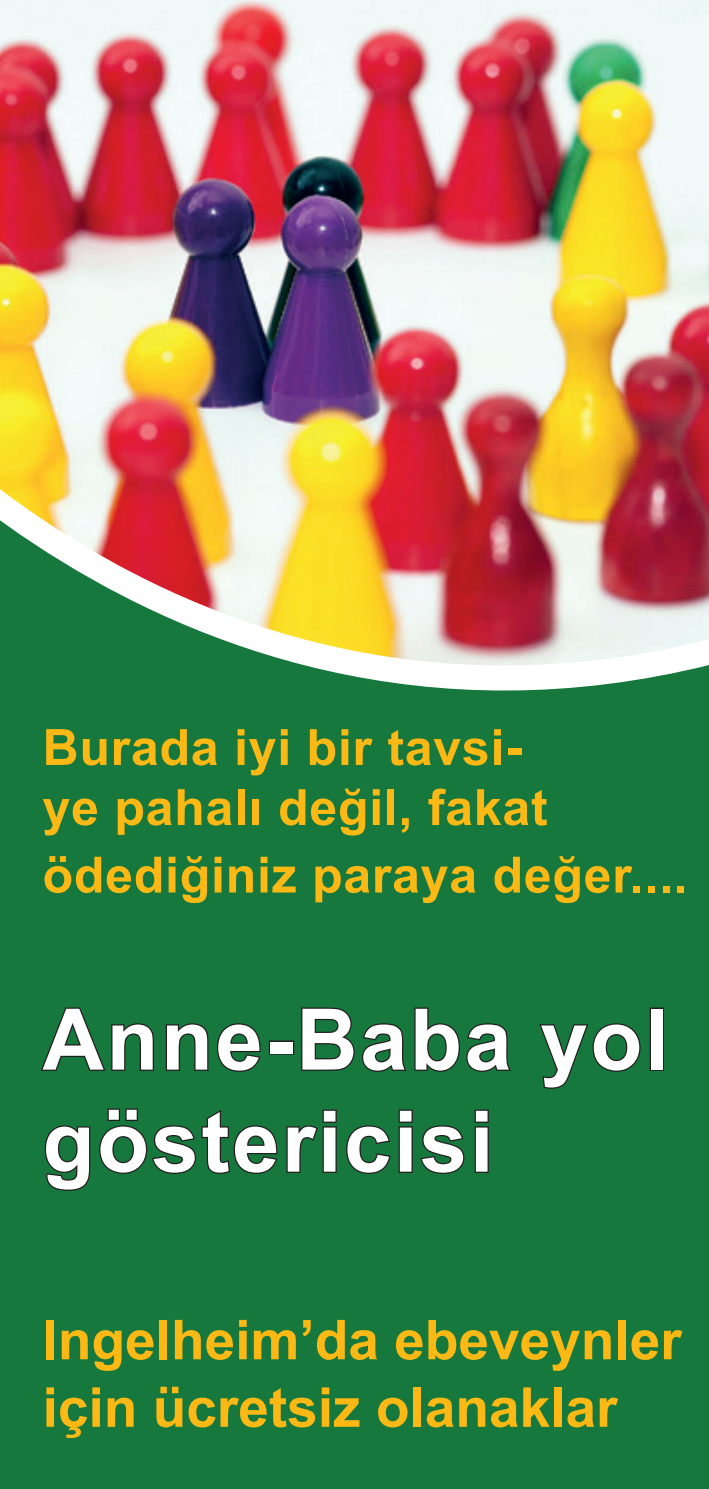
<style>
.page{position:relative;width:709px;height:1489px;background:#fff}
.page>*{position:absolute;margin:0;border:0;box-sizing:border-box;transform-origin:0 0}
.t1{font:700 85px/102px "Arial";letter-spacing:.03em;color:#fff}
.t2{font:700 55px/67.5px "Arial";color:#fcb814}
.t3{font:700 50px/60px "Arial";letter-spacing:.015em;color:#fcb814}
</style>
<div class="page">
<div style="left:0;top:0;width:709px;height:1488px;background:#16783d"></div>
<svg style="left:41px;top:1007px;width:113px;height:64px"></svg>
<svg style="left:165px;top:1023px;width:44px;height:48px"></svg>
<svg style="left:217px;top:1023px;width:44px;height:49px"></svg>
<div style="left:269px;top:1040px;width:25px;height:14px;border:2px solid #231f20"></div>
<svg style="left:301px;top:1007px;width:210px;height:65px"></svg>
<svg style="left:539px;top:1023px;width:102px;height:66px"></svg>
<div style="left:649px;top:1007px;width:15px;height:63px;border:2px solid #231f20"></div>
<svg style="left:44px;top:1125px;width:47px;height:66px"></svg>
<svg style="left:99px;top:1108px;width:179px;height:66px"></svg>
<svg style="left:286px;top:1109px;width:51px;height:64px"></svg>
<svg style="left:346px;top:1109px;width:119px;height:65px"></svg>
<svg style="left:474px;top:1109px;width:15px;height:64px"></svg>
<img style="left:0;top:0;width:709px;height:691px">
<p class="t3" style="left:43px;top:719px;width:506px">Burada iyi bir tavsi&shy;ye pahalı değil, fakat</p>
<p class="t3" style="left:43px;top:846px;width:646px">ödediğiniz paraya değer....</p>
<h1 class="t1" style="left:43px;top:991px;width:627px">Anne-Baba yol göstericisi</h1>
<p class="t2" style="left:43px;top:1307px;width:640px">Ingelheim’da ebeveynler için ücretsiz olanaklar</p>
</div>
